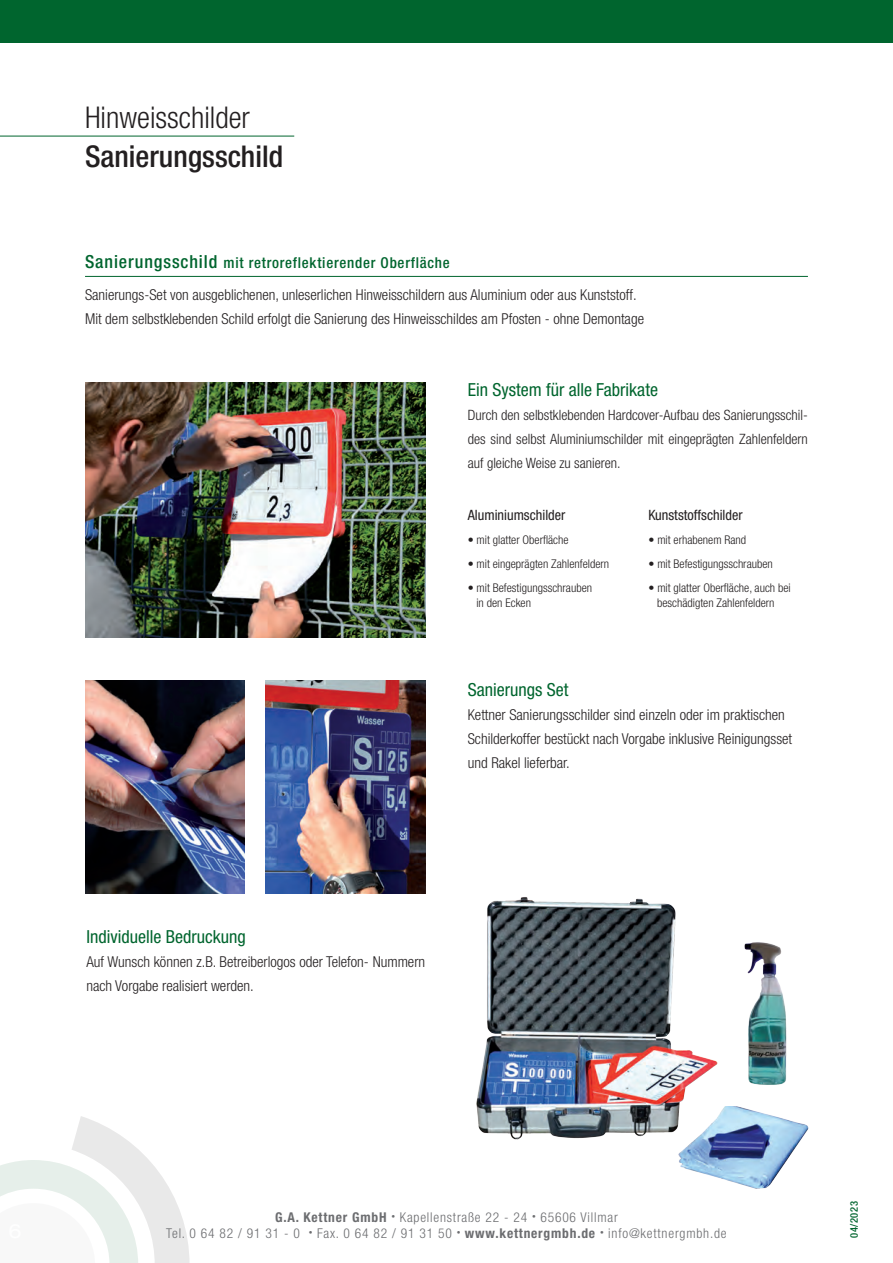
<style>
.page{position:relative;width:893px;height:1263px;background:#fff}
.page>*{position:absolute;margin:0;border:0;box-sizing:border-box;transform-origin:0 0}
.t1{font:500 condensed 30px "Helvetica Neue LT Std";color:#231f20}
.t2{font:300 condensed 30px "Helvetica Neue LT Std";color:#231f20}
.t3{font:condensed 18px "Helvetica Neue LT Std";color:#00652e}
.t4{font:300 condensed 15px/24px "Helvetica Neue LT Std";color:#231f20}
.t5{font:300 condensed 14.25px/24px "Helvetica Neue LT Std";color:#231f20;text-align:justify}
.t6{font:condensed 14.25px "Helvetica Neue LT Std";color:#231f20}
.t7{font:300 condensed 13.5px/16.2px "Helvetica Neue LT Std";letter-spacing:.06em;color:#6c6d70;text-align:center}
.t8{font:300 condensed 12px/14.4px "Helvetica Neue LT Std";color:#231f20}
.t9{font:500 condensed 10.5px "Helvetica Neue LT Std";letter-spacing:.05em;color:#00652e}
.s1{font-weight:500;font-size:18px;color:#00652e}
.s2{font-weight:500;color:#00652e}
.s3{font-weight:700}
</style>
<div class="page">
<svg style="left:0;top:1116px;width:190px;height:147px"></svg>
<hr style="left:0;top:136px;width:294px;height:1px;background:#00652e">
<hr style="left:85px;top:276px;width:723px;height:1px;background:#00652e">
<div style="left:0;top:0;width:893px;height:43px;background:#00652e"></div>
<img style="left:85px;top:383px;width:340px;height:255px">
<img style="left:85px;top:680px;width:159px;height:213px">
<img style="left:266px;top:680px;width:159px;height:213px">
<img style="left:744px;top:942px;width:43px;height:143px">
<img style="left:476px;top:897px;width:242px;height:242px">
<img style="left:654px;top:1106px;width:155px;height:83px">
<h1 class="t2" style="left:85px;top:100px;width:166px">Hinweisschilder</h1>
<h1 class="t1" style="left:85px;top:138px;width:200px">Sanierungsschild</h1>
<p class="t4" style="left:85px;top:247px;width:553px;line-height:31.8px"><span class="s1">Sanierungsschild</span> <span class="s2">mit retroreflektierender Oberfläche<br></span>Sanierungs-Set von ausgeblichenen, unleserlichen Hinweisschildern aus Aluminium oder aus Kunststoff.</p>
<p class="t4" style="left:85px;top:306px;width:560px">Mit dem selbstklebenden Schild erfolgt die Sanierung des Hinweisschildes am Pfosten - ohne Demontage</p>
<p class="t3" style="left:468px;top:379px;width:192px">Ein System für alle Fabrikate</p>
<p class="t5" style="left:468px;top:402px;width:342px">Durch den selbstklebenden Hardcover-Aufbau des Sanierungsschil&shy;des sind selbst Aluminiumschilder mit eingeprägten Zahlenfeldern auf gleiche Weise zu sanieren.</p>
<p class="t6" style="left:648px;top:507px;width:96px">Kunststoffschilder</p>
<p class="t8" style="left:648px;top:533px;width:99px">• mit erhabenem Rand</p>
<p class="t8" style="left:648px;top:557px;width:126px">• mit Befestigungsschrauben</p>
<p class="t8" style="left:657px;top:581px;width:135px;text-indent:-9px">• mit glatter Oberfläche, auch bei beschädigten Zahlenfeldern</p>
<p class="t6" style="left:468px;top:507px;width:99px">Aluminiumschilder</p>
<p class="t8" style="left:468px;top:533px;width:102px">• mit glatter Oberfläche</p>
<p class="t8" style="left:468px;top:557px;width:143px">• mit eingeprägten Zahlenfeldern</p>
<p class="t8" style="left:476px;top:581px;width:117px;text-indent:-9px">• mit Befestigungsschrauben in den Ecken</p>
<p class="t3" style="left:468px;top:679px;width:102px">Sanierungs Set</p>
<p class="t4" style="left:468px;top:702px;width:326px">Kettner Sanierungsschilder sind einzeln oder im praktischen<br>Schilderkoffer bestückt nach Vorgabe inklusive Reinigungsset und Rakel lieferbar.</p>
<p class="t3" style="left:86px;top:926px;width:161px">Individuelle Bedruckung</p>
<p class="t4" style="left:86px;top:949px;width:340px">Auf Wunsch können z.B. Betreiberlogos oder Telefon- Nummern nach Vorgabe realisiert werden.</p>
<p class="t7" style="left:166px;top:1208px;width:562px"><span class="s3">G.A. Kettner GmbH</span> <sup>•</sup> Kapellenstraße 22 - 24 <sup>•</sup> 65606 Villmar<br>Tel. 0 64 82 / 91 31 - 0 <sup>•</sup> Fax. 0 64 82 / 91 31 50 <sup>•</sup> <span class="s3">www.kettnergmbh.de</span> <sup>•</sup> info@kettnergmbh.de</p>
<p class="t9" style="left:848px;top:1238px;width:38px;rotate:-90deg">04/2023</p>
</div>
